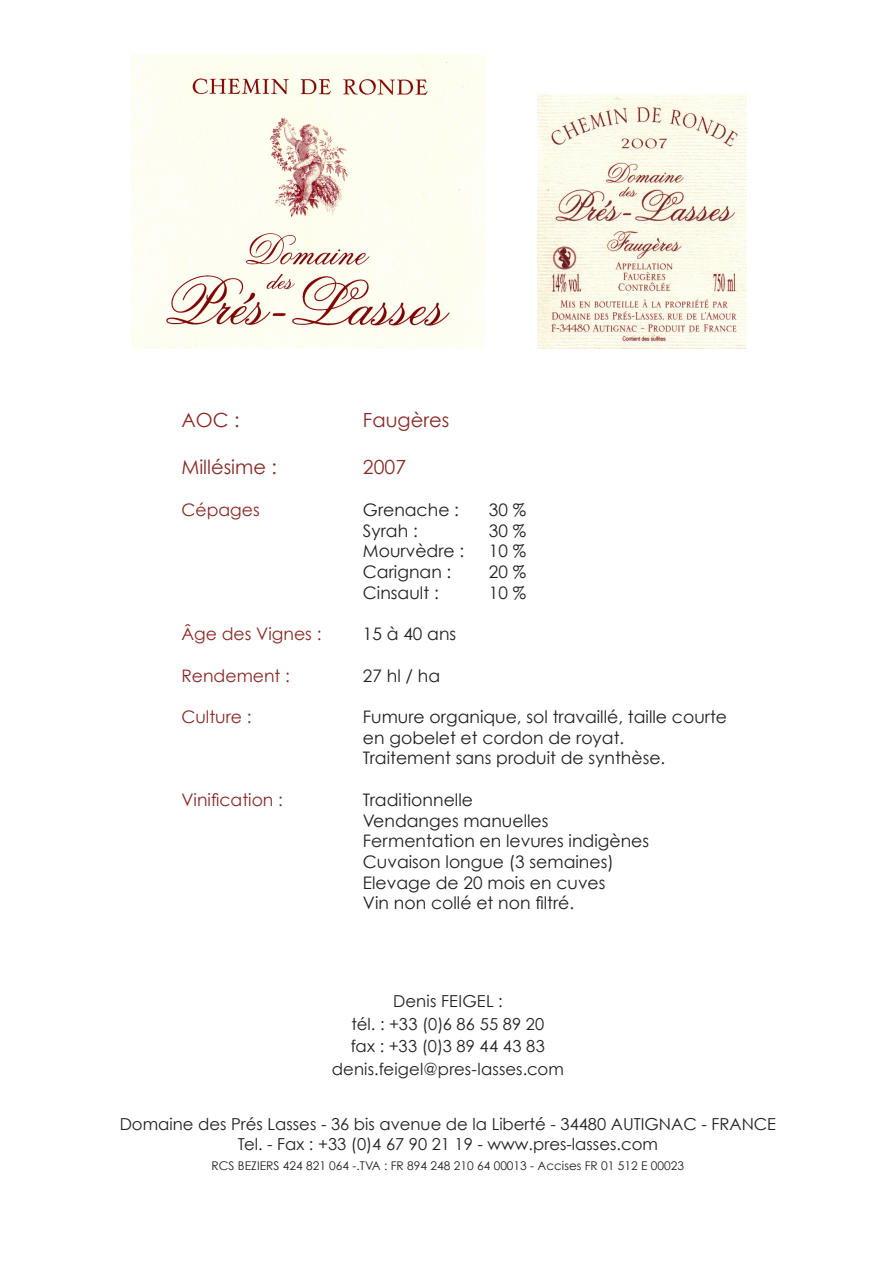
<style>
.page{position:relative;width:893px;height:1263px;background:#fff}
.page>*{position:absolute;margin:0;border:0;box-sizing:border-box;transform-origin:0 0}
.t1{font:19.5px "Century Gothic";color:#882925}
.t2{font:17.25px/20.7px "Century Gothic";color:#231f20}
.t3{font:17.25px "Century Gothic";color:#882925}
.t4{font:16.5px/22.5px "Century Gothic";color:#231f20;text-align:center}
.t5{font:12px "Century Gothic";color:#231f20}
</style>
<div class="page">
<img style="left:538px;top:94px;width:208px;height:254px">
<img style="left:132px;top:54px;width:354px;height:294px">
<p class="t1" style="left:181px;top:408px;width:60px">AOC :</p>
<p class="t1" style="left:363px;top:408px;width:88px">Faugères</p>
<p class="t1" style="left:181px;top:455px;width:97px">Millésime :</p>
<p class="t1" style="left:363px;top:455px;width:45px">2007</p>
<p class="t3" style="left:181px;top:499px;width:80px">Cépages</p>
<p class="t2" style="left:363px;top:499px;width:98px">Grenache :</p>
<p class="t2" style="left:489px;top:499px;width:39px">30 %</p>
<p class="t2" style="left:363px;top:520px;width:56px">Syrah :</p>
<p class="t2" style="left:489px;top:520px;width:39px">30 %</p>
<p class="t2" style="left:363px;top:540px;width:103px">Mourvèdre :</p>
<p class="t2" style="left:489px;top:540px;width:39px">10 %</p>
<p class="t2" style="left:363px;top:561px;width:90px">Carignan :</p>
<p class="t2" style="left:489px;top:561px;width:39px">20 %</p>
<p class="t2" style="left:363px;top:582px;width:77px">Cinsault :</p>
<p class="t2" style="left:489px;top:582px;width:39px">10 %</p>
<p class="t3" style="left:181px;top:623px;width:142px">Âge des Vignes :</p>
<p class="t2" style="left:363px;top:623px;width:95px">15 à 40 ans</p>
<p class="t3" style="left:181px;top:665px;width:110px">Rendement :</p>
<p class="t2" style="left:363px;top:665px;width:79px">27 hl / ha</p>
<p class="t3" style="left:181px;top:706px;width:72px">Culture :</p>
<p class="t2" style="left:363px;top:706px;width:366px">Fumure organique, sol travaillé, taille courte en gobelet et cordon de royat.<br>Traitement sans produit de synthèse.</p>
<p class="t3" style="left:181px;top:789px;width:103px">Vinification :</p>
<p class="t2" style="left:363px;top:789px;width:288px">Traditionnelle<br>Vendanges manuelles<br>Fermentation en levures indigènes<br>Cuvaison longue (3 semaines)<br>Elevage de 20 mois en cuves<br>Vin non collé et non filtré.</p>
<p class="t4" style="left:332px;top:990px;width:234px">Denis FEIGEL :<br>tél. : +33 (0)6 86 55 89 20<br>fax : +33 (0)3 89 44 43 83 denis.feigel@pres-lasses.com</p>
<p class="t4" style="left:120px;top:1114px;width:658px;line-height:19.8px">Domaine des Prés Lasses - 36 bis avenue de la Liberté - 34480 AUTIGNAC - FRANCE<br>Tel. - Fax : +33 (0)4 67 90 21 19 - www.pres-lasses.com</p>
<p class="t5" style="left:212px;top:1158px;width:474px">RCS BEZIERS 424 821 064 -.TVA : FR 894 248 210 64 00013 - Accises FR 01 512 E 00023</p>
</div>
